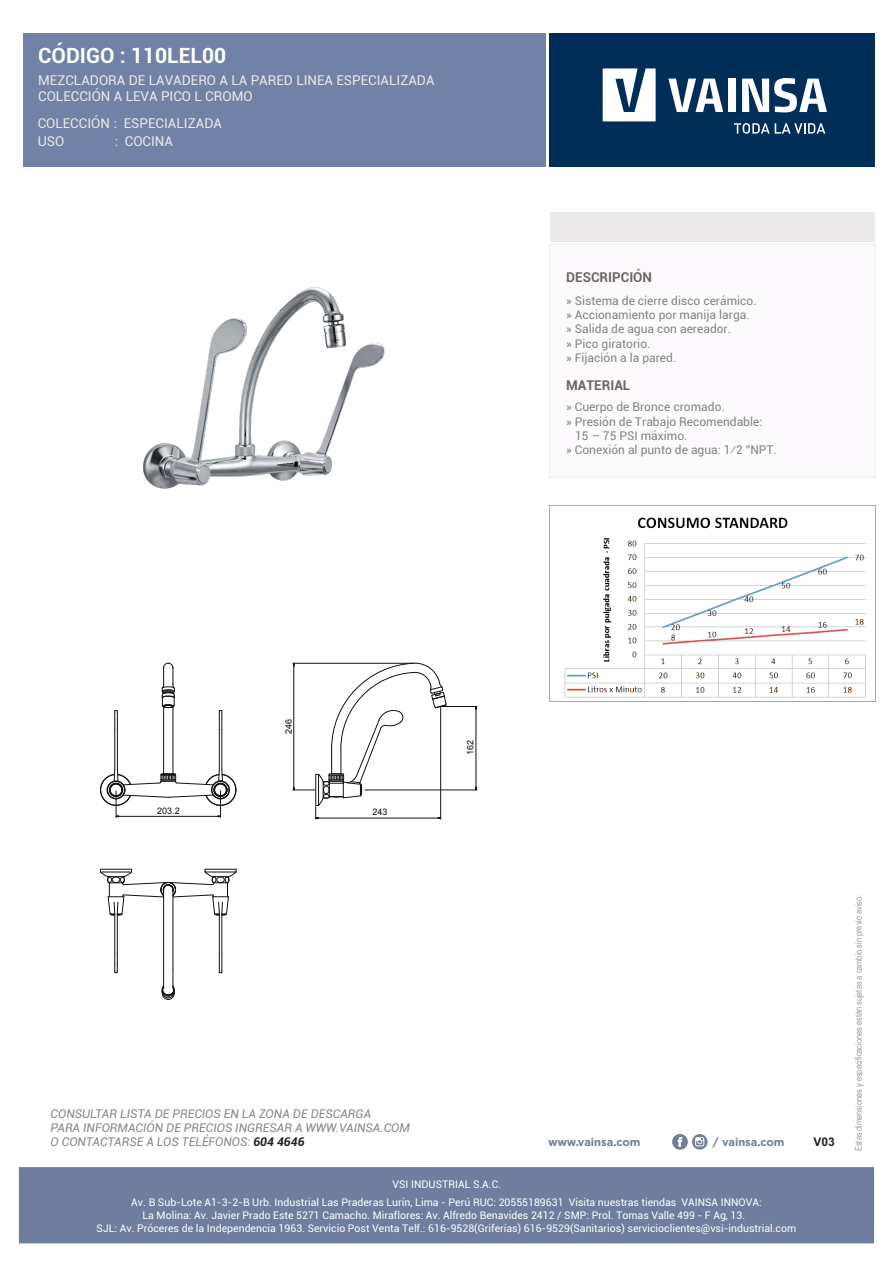
<style>
.page{position:relative;width:893px;height:1263px;background:#fff}
.page>*{position:absolute;margin:0;border:0;box-sizing:border-box;transform-origin:0 0}
.t1{font:700 21px "Roboto";color:#fff}
.t2{font:13.5px/16.2px "Roboto";color:#eceaea}
.t3{font:700 13.5px "Roboto";color:#6a6566}
.t4{font:12px/14.4px "Roboto";color:#838383}
.t5{font:italic 12px/14.4px "Roboto";color:#858686}
.t6{font:700 12px "Arial";color:#24221d}
.t7{font:700 11.1px "Gotham";color:#707e98}
.t8{font:10.5px/12.6px "Roboto";color:#fff;text-align:center}
.t9{font:9px "Arial Narrow";color:#999ea2}
.t10{font:9px "Arial";color:#180a06}
.s1{font-weight:700;color:#261e1f}
</style>
<div class="page">
<div style="left:23px;top:34px;width:522px;height:133px;background:#7082a6"></div>
<div style="left:550px;top:213px;width:325px;height:29px;background:#eceaea"></div>
<div style="left:550px;top:244px;width:325px;height:234px;background:#fcfafc;border:1px solid #eceaea"></div>
<img style="left:142px;top:287px;width:243px;height:202px">
<img style="left:564px;top:517px;width:302px;height:181px">
<hr style="left:173px;top:890px;width:1px;height:78px;background:#111212">
<hr style="left:163px;top:890px;width:1px;height:78px;background:#111212">
<svg style="left:161px;top:968px;width:14px;height:32px"></svg>
<hr style="left:114px;top:729px;width:1px;height:40px;background:#111212">
<hr style="left:117px;top:729px;width:1px;height:40px;background:#111212">
<svg style="left:114px;top:710px;width:4px;height:19px"></svg>
<hr style="left:219px;top:729px;width:1px;height:40px;background:#111212">
<hr style="left:221px;top:729px;width:1px;height:40px;background:#111212">
<svg style="left:219px;top:710px;width:3px;height:19px"></svg>
<hr style="left:173px;top:707px;width:1px;height:67px;background:#111212">
<hr style="left:163px;top:707px;width:1px;height:42px;background:#111212">
<svg style="left:161px;top:662px;width:14px;height:46px"></svg>
<hr style="left:365px;top:789px;width:112px;height:1px;background:#111212">
<hr style="left:442px;top:706px;width:35px;height:1px;background:#111212">
<hr style="left:476px;top:709px;width:1px;height:78px;background:#111212">
<svg style="left:100px;top:749px;width:137px;height:68px"></svg>
<hr style="left:114px;top:914px;width:1px;height:40px;background:#111212">
<hr style="left:117px;top:914px;width:1px;height:40px;background:#111212">
<svg style="left:114px;top:954px;width:4px;height:19px"></svg>
<hr style="left:221px;top:914px;width:1px;height:40px;background:#111212">
<hr style="left:219px;top:914px;width:1px;height:40px;background:#111212">
<svg style="left:100px;top:868px;width:137px;height:48px"></svg>
<svg style="left:219px;top:954px;width:3px;height:19px"></svg>
<svg style="left:293px;top:662px;width:154px;height:157px"></svg>
<svg style="left:672px;top:1134px;width:35px;height:16px"></svg>
<div style="left:19px;top:1167px;width:855px;height:76px;background:#707d9f;border:1px solid #657a95"></div>
<div style="left:549px;top:34px;width:326px;height:133px;background:#002e59"></div>
<svg style="left:603px;top:68px;width:53px;height:53px"></svg>
<svg style="left:668px;top:79px;width:55px;height:33px"></svg>
<div style="left:728px;top:79px;width:7px;height:33px;background:#fff"></div>
<svg style="left:742px;top:78px;width:85px;height:34px"></svg>
<svg style="left:734px;top:123px;width:91px;height:11px"></svg>
<h1 class="t1" style="left:38px;top:41px;width:190px">CÓDIGO : 110LEL00</h1>
<p class="t2" style="left:38px;top:71px;width:398px">MEZCLADORA DE LAVADERO A LA PARED LINEA ESPECIALIZADA<br>COLECCIÓN A LEVA PICO L CROMO</p>
<p class="t2" style="left:38px;top:133px;width:28px">USO</p>
<p class="t2" style="left:115px;top:133px;width:60px">: COCINA</p>
<p class="t2" style="left:38px;top:114px;width:186px">COLECCIÓN : ESPECIALIZADA</p>
<p class="t3" style="left:566px;top:268px;width:87px">DESCRIPCIÓN</p>
<p class="t4" style="left:566px;top:293px;width:192px">» Sistema de cierre disco cerámico. » Accionamiento por manija larga. » Salida de agua con aereador.<br>» Pico giratorio.<br>» Fijación a la pared.</p>
<p class="t4" style="left:566px;top:399px;width:160px">» Cuerpo de Bronce cromado.</p>
<p class="t4" style="left:566px;top:414px;width:198px">» Presión de Trabajo Recomendable:</p>
<p class="t4" style="left:575px;top:428px;width:114px">15 – 75 PSI máximo.</p>
<p class="t4" style="left:566px;top:443px;width:212px">» Conexión al punto de agua: 1⁄2 ”NPT.</p>
<p class="t3" style="left:566px;top:375px;width:66px">MATERIAL</p>
<p class="t10" style="left:157px;top:805px;width:24px">203.2</p>
<p class="t10" style="left:283px;top:734px;width:17px;rotate:-90deg">246</p>
<p class="t10" style="left:372px;top:806px;width:17px">243</p>
<p class="t10" style="left:464px;top:755px;width:17px;rotate:-90deg">162</p>
<p class="t5" style="left:51px;top:1105px;width:361px">CONSULTAR LISTA DE PRECIOS EN LA ZONA DE DESCARGA<br>PARA INFORMACIÓN DE PRECIOS INGRESAR A WWW.VAINSA.COM<br>O CONTACTARSE A LOS TELÉFONOS: <span class="s1">604 4646</span></p>
<p class="t7" style="left:548px;top:1135px;width:94px">www.vainsa.com</p>
<p class="t7" style="left:713px;top:1135px;width:73px">/ vainsa.com</p>
<p class="t8" style="left:392px;top:1177px;width:110px">VSI INDUSTRIAL S.A.C.</p>
<p class="t8" style="left:97px;top:1208px;width:701px">La Molina: Av. Javier Prado Este 5271 Camacho. Miraflores: Av. Alfredo Benavides 2412 / SMP: Prol. Tomas Valle 499 - F Ag, 13.<br>SJL: Av. Próceres de la Independencia 1963. Servicio Post Venta Telf.: 616-9528(Griferías) 616-9529(Sanitarios) servicioclientes@vsi-industrial.com</p>
<p class="t8" style="left:131px;top:1196px;width:632px">Av. B Sub-Lote A1-3-2-B Urb. Industrial Las Praderas Lurín, Lima - Perú RUC: 20555189631 Visita nuestras tiendas VAINSA INNOVA:</p>
<p class="t6" style="left:813px;top:1135px;width:23px">V03</p>
<p class="t9" style="left:852px;top:1151px;width:258px;rotate:-90deg">Estas dimensiones y especificaciones están sujetas a cambio sin previo aviso.</p>
</div>
